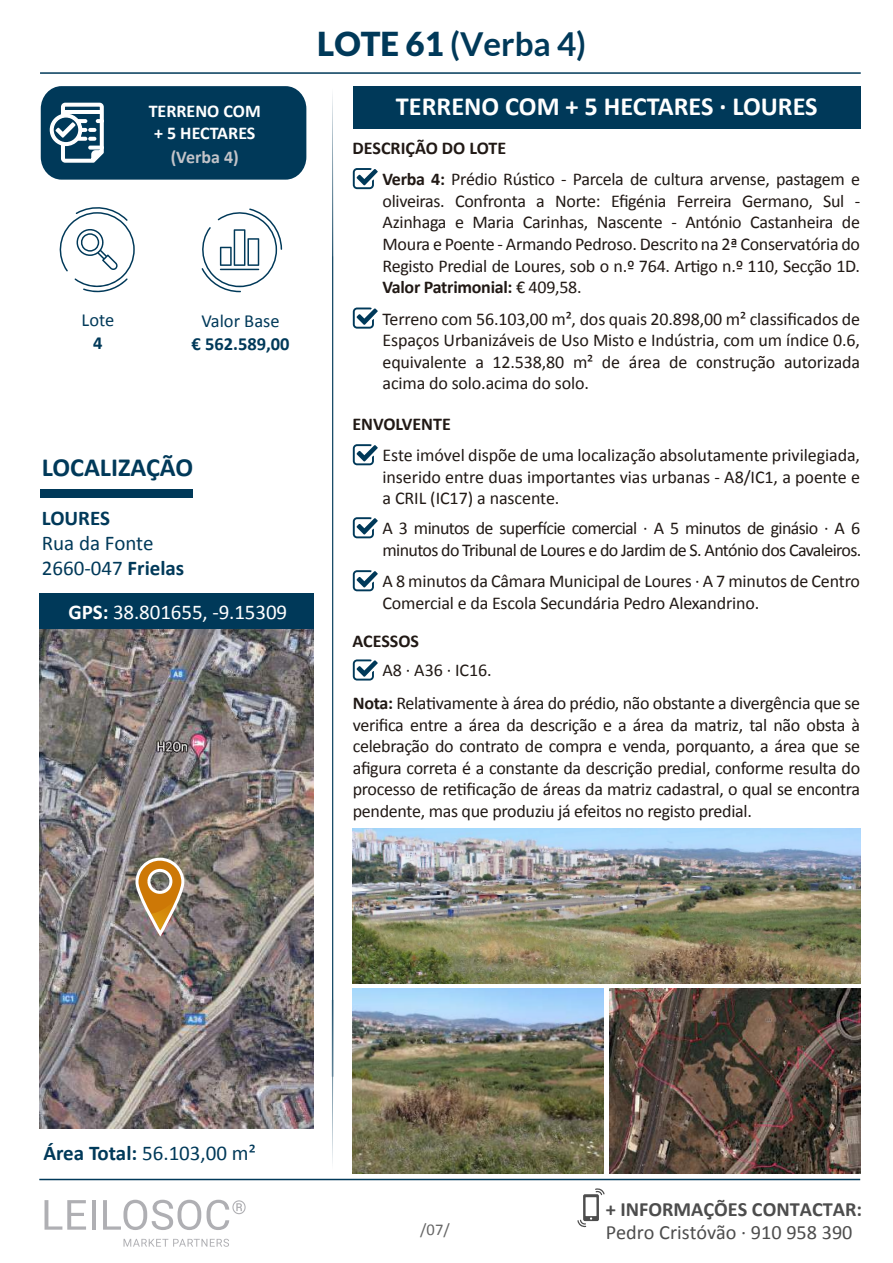
<style>
.page{position:relative;width:893px;height:1263px;background:#fff}
.page>*{position:absolute;margin:0;border:0;box-sizing:border-box;transform-origin:0 0}
.t1{font:700 33px "Lato";color:#003959}
.t2{font:700 26.25px "Calibri";color:#fff}
.t3{font:700 26.25px "Calibri";color:#003959}
.t4{font:21px/25.2px "Calibri";color:#003959}
.t5{font:21px "Calibri";letter-spacing:-.005em;color:#fff}
.t6{font:700 21px "Calibri";color:#003959}
.t7{font:20.25px "Calibri";color:#4d4d4d}
.t8{font:700 20.25px "Calibri";color:#4d4d4d}
.t9{font:18.45px "Calibri";color:#003959}
.t10{font:700 18.45px "Calibri";color:#003959}
.t11{font:18px/21.6px "Calibri";letter-spacing:-.015em;color:#211915;text-align:justify}
.t12{font:18px/21.6px "Calibri";letter-spacing:-.035em;color:#211915}
.t13{font:700 18px/21.6px "Calibri";color:#fff}
.t14{font:700 18px "Calibri";color:#211915}
.t15{font:700 18px "Calibri";color:#c2c3c8}
.t16{font:16.5px "Calibri";color:#666}
.s1{font-weight:700}
.s2{font-weight:900}
</style>
<div class="page">
<img style="left:609px;top:989px;width:251px;height:184px">
<svg style="left:577px;top:1188px;width:27px;height:39px"></svg>
<svg style="left:44px;top:1200px;width:42px;height:30px"></svg>
<hr style="left:92px;top:1200px;width:3px;height:30px;background:#afafb3">
<svg style="left:103px;top:1200px;width:142px;height:30px"></svg>
<svg style="left:123px;top:1239px;width:106px;height:8px"></svg>
<hr style="left:39px;top:1179px;width:821px;height:1px;background:#003959">
<div style="left:353px;top:86px;width:507px;height:42px;background:#003959"></div>
<div style="left:40px;top:489px;width:153px;height:8px;background:#003959"></div>
<img style="left:40px;top:629px;width:274px;height:499px">
<svg style="left:332px;top:94px;width:1px;height:1070px"></svg>
<svg style="left:353px;top:168px;width:25px;height:21px"></svg>
<svg style="left:353px;top:517px;width:25px;height:21px"></svg>
<svg style="left:353px;top:308px;width:25px;height:21px"></svg>
<svg style="left:353px;top:444px;width:25px;height:21px"></svg>
<svg style="left:353px;top:570px;width:25px;height:21px"></svg>
<svg style="left:353px;top:659px;width:25px;height:22px"></svg>
<svg style="left:201px;top:208px;width:81px;height:84px"></svg>
<hr style="left:40px;top:72px;width:820px;height:2px;background:#003959">
<div style="left:41px;top:86px;width:265px;height:94px;background:#003959;border-radius:22px"></div>
<svg style="left:49px;top:102px;width:55px;height:61px"></svg>
<svg style="left:59px;top:207px;width:76px;height:86px"></svg>
<div style="left:40px;top:593px;width:274px;height:36px;background:#003959"></div>
<svg style="left:134px;top:856px;width:49px;height:81px;background:#b19064"></svg>
<img style="left:353px;top:828px;width:507px;height:155px">
<img style="left:353px;top:989px;width:250px;height:184px">
<p class="t13" style="left:149px;top:100px;width:114px">TERRENO COM + 5 HECTARES</p>
<p class="t15" style="left:171px;top:144px;width:70px">(Verba 4)</p>
<p class="t9" style="left:82px;top:309px;width:34px">Lote</p>
<p class="t10" style="left:93px;top:329px;width:11px">4</p>
<p class="t9" style="left:201px;top:310px;width:80px">Valor Base</p>
<p class="t10" style="left:191px;top:330px;width:100px">€ 562.589,00</p>
<h2 class="t3" style="left:42px;top:449px;width:153px">LOCALIZAÇÃO</h2>
<p class="t6" style="left:42px;top:503px;width:70px">LOURES</p>
<p class="t4" style="left:42px;top:530px;width:144px">Rua da Fonte<br>2660-047 <span class="s1">Frielas</span></p>
<p class="t5" style="left:68px;top:599px;width:220px"><span class="s1">GPS:</span> 38.801655, -9.15309</p>
<h1 class="t1" style="left:317px;top:25px;width:270px"><span class="s2">LOTE 61</span> (Verba 4)</h1>
<h2 class="t2" style="left:396px;top:88px;width:423px">TERRENO COM + 5 HECTARES · LOURES</h2>
<p class="t11" style="left:382px;top:132px;width:479px;line-height:30.9px;text-indent:-30px"><span class="s1">DESCRIÇÃO DO LOTE<br>Verba 4:</span> Prédio Rústico - Parcela de cultura arvense, pastagem e</p>
<p class="t11" style="left:382px;top:189px;width:479px">oliveiras. Confronta a Norte: Efigénia Ferreira Germano, Sul - Azinhaga e Maria Carinhas, Nascente - António Castanheira de Moura e Poente - Armando Pedroso. Descrito na 2ª Conservatória do Registo Predial de Loures, sob o n.º 764. Artigo n.º 110, Secção 1D.<br><span class="s1">Valor Patrimonial:</span> € 409,58.</p>
<p class="t11" style="left:382px;top:307px;width:479px">Terreno com 56.103,00 m², dos quais 20.898,00 m² classificados de Espaços Urbanizáveis de Uso Misto e Indústria, com um índice 0.6, equivalente a 12.538,80 m² de área de construção autorizada acima do solo.acima do solo.</p>
<p class="t14" style="left:352px;top:411px;width:100px">ENVOLVENTE</p>
<p class="t11" style="left:382px;top:444px;width:479px">Este imóvel dispõe de uma localização absolutamente privilegiada, inserido entre duas importantes vias urbanas - A8/IC1, a poente e a CRIL (IC17) a nascente.</p>
<p class="t12" style="left:382px;top:517px;width:480px">A 3 minutos de superfície comercial · A 5 minutos de ginásio · A 6 minutos do Tribunal de Loures e do Jardim de S. António dos Cavaleiros.</p>
<p class="t11" style="left:382px;top:570px;width:479px">A 8 minutos da Câmara Municipal de Loures · A 7 minutos de Centro<br>Comercial e da Escola Secundária Pedro Alexandrino.</p>
<p class="t14" style="left:352px;top:628px;width:68px">ACESSOS</p>
<p class="t11" style="left:382px;top:659px;width:111px">A8 · A36 · IC16.</p>
<p class="t11" style="left:353px;top:691px;width:509px"><span class="s1">Nota:</span> Relativamente à área do prédio, não obstante a divergência que se verifica entre a área da descrição e a área da matriz, tal não obsta à celebração do contrato de compra e venda, porquanto, a área que se afigura correta é a constante da descrição predial, conforme resulta do processo de retificação de áreas da matriz cadastral, o qual se encontra pendente, mas que produziu já efeitos no registo predial.</p>
<p class="t4" style="left:43px;top:1140px;width:214px"><span class="s1">Área Total:</span> 56.103,00 m²</p>
<p class="t16" style="left:420px;top:1219px;width:31px">/07/</p>
<p class="t8" style="left:605px;top:1195px;width:258px">+ INFORMAÇÕES CONTACTAR:</p>
<p class="t7" style="left:605px;top:1220px;width:248px">Pedro Cristóvão · 910 958 390</p>
</div>
